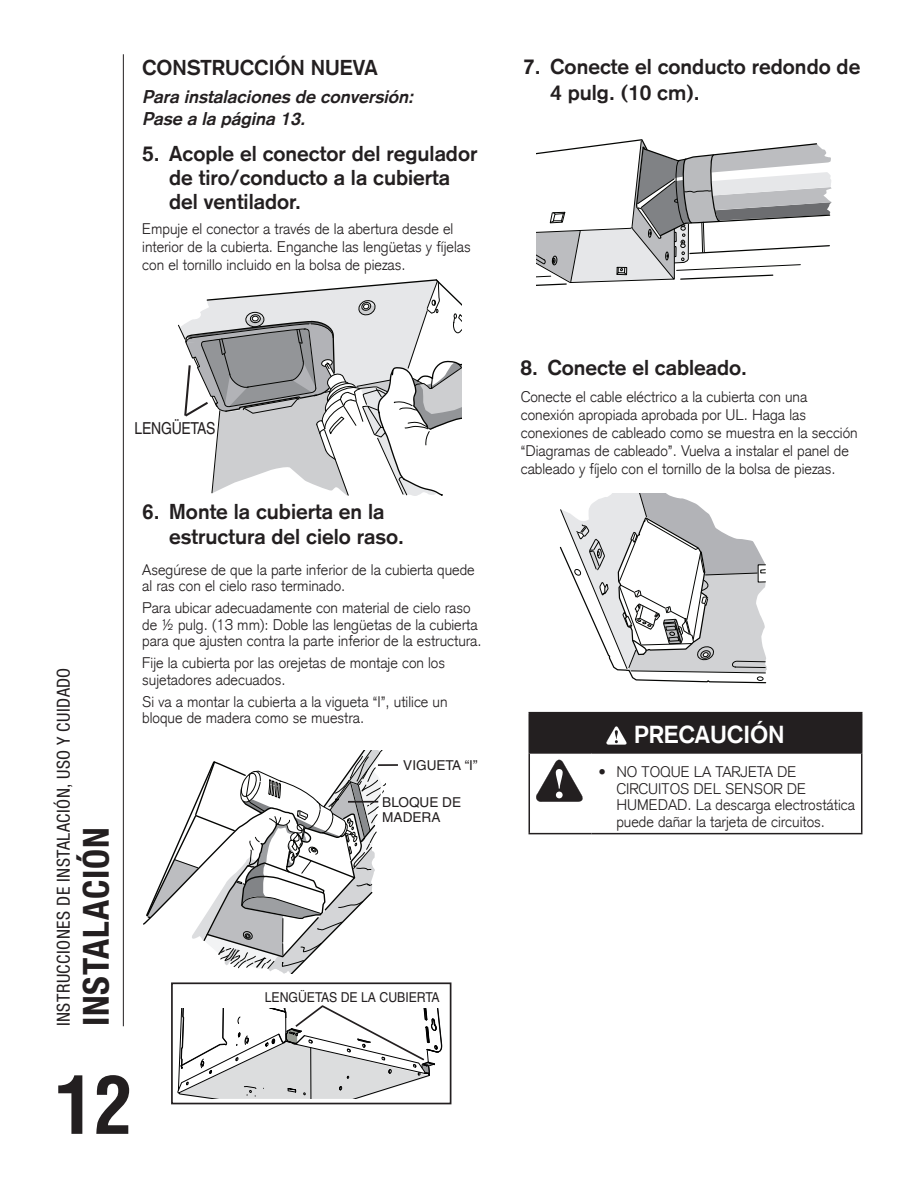
<style>
.page{position:relative;width:918px;height:1188px;background:#fff}
.page>*{position:absolute;margin:0;border:0;box-sizing:border-box;transform-origin:0 0}
.t1{font:700 condensed 78px "Helvetica LT Std";color:#231f20}
.t2{font:700 condensed 36px "Helvetica Neue LT Std";letter-spacing:.025em;color:#231f20}
.Warning_Heading{font:700 24px "Akzidenz Grotesk CE";color:#fff}
.Numbered_Head{font:700 21px/25.2px "Akzidenz Grotesk CE";color:#231f20}
.Numbered_Head_Italic{font:italic 700 18px/21.6px "Akzidenz Grotesk";color:#231f20}
.t3{font:condensed 18px "Helvetica Neue LT Std";letter-spacing:.025em;color:#231f20}
.Body_text_flush_left{font:16.5px "Helvetica LT Std";letter-spacing:-.02em;color:#231f20;scale:.85 1}
.Body_text_flush_left-2{font:300 15px/16.5px "Akzidenz Grotesk CE";color:#231f20}
.Body_text_flush_left-3{font:13.65px/15.3px "Helvetica LT Std";color:#231f20}
.Body_text_flush_left-4{font:13.65px "Helvetica LT Std";color:#231f20;scale:.9 1}
</style>
<div class="page">
<hr style="left:123px;top:54px;width:1px;height:972px;background:#231f20">
<svg style="left:178px;top:279px;width:284px;height:217px"></svg>
<svg style="left:143px;top:750px;width:243px;height:223px"></svg>
<hr style="left:378px;top:764px;width:20px;height:2px;background:#231f20">
<div style="left:171px;top:982px;width:280px;height:122px;border:2px solid #231f20"></div>
<svg style="left:177px;top:1005px;width:265px;height:94px"></svg>
<hr style="left:348px;top:801px;width:30px;height:2px;background:#231f20">
<svg style="left:537px;top:139px;width:295px;height:147px"></svg>
<div style="left:529px;top:713px;width:333px;height:40px;background:#231f20"></div>
<hr style="left:529px;top:712px;width:63px;height:1px;background:#231f20">
<hr style="left:592px;top:712px;width:270px;height:1px;background:#231f20">
<hr style="left:529px;top:752px;width:63px;height:2px;background:#231f20">
<hr style="left:529px;top:754px;width:1px;height:79px;background:#231f20">
<hr style="left:592px;top:752px;width:270px;height:2px;background:#231f20">
<hr style="left:861px;top:754px;width:1px;height:79px;background:#231f20">
<hr style="left:529px;top:833px;width:63px;height:1px;background:#231f20">
<hr style="left:592px;top:833px;width:270px;height:1px;background:#231f20">
<svg style="left:606px;top:726px;width:21px;height:19px"></svg>
<svg style="left:536px;top:760px;width:47px;height:42px"></svg>
<svg style="left:559px;top:493px;width:208px;height:191px"></svg>
<p class="Numbered_Head" style="left:142px;top:55px;width:237px">CONSTRUCCIÓN NUEVA</p>
<p class="Numbered_Head_Italic" style="left:142px;top:86px;width:272px">Para instalaciones de conversión:<br>Pase a la página 13.</p>
<p class="Numbered_Head" style="left:169px;top:142px;width:310px;line-height:24px;text-indent:-27px">5. Acople el conector del regulador de tiro/conducto a la cubierta del ventilador.</p>
<p class="Body_text_flush_left-2" style="left:142px;top:219px;width:330px;line-height:18px">Empuje el conector a través de la abertura desde el interior de la cubierta. Enganche las lengüetas y fíjelas con el tornillo incluido en la bolsa de piezas.</p>
<p class="Body_text_flush_left" style="left:135px;top:419px;width:97px">LENGÜETAS</p>
<p class="t3" style="left:53px;top:1026px;width:360px;rotate:-90deg">INSTRUCCIONES DE INSTALACIÓN, USO Y CUIDADO</p>
<h2 class="t2" style="left:74px;top:1026px;width:200px;rotate:-90deg">INSTALACIÓN</h2>
<p class="Numbered_Head" style="left:169px;top:499px;width:236px;text-indent:-27px">6. Monte la cubierta en la estructura del cielo raso.</p>
<p class="Body_text_flush_left-2" style="left:142px;top:561px;width:334px">Asegúrese de que la parte inferior de la cubierta quede al ras con el cielo raso terminado.</p>
<p class="Body_text_flush_left-2" style="left:142px;top:600px;width:341px">Para ubicar adecuadamente con material de cielo raso de ½ pulg. (13 mm): Doble las lengüetas de la cubierta para que ajusten contra la parte inferior de la estructura.</p>
<p class="Body_text_flush_left-2" style="left:142px;top:655px;width:304px">Fije la cubierta por las orejetas de montaje con los sujetadores adecuados.</p>
<p class="Body_text_flush_left-2" style="left:142px;top:693px;width:307px">Si va a montar la cubierta a la vigueta “I”, utilice un bloque de madera como se muestra.</p>
<p class="Body_text_flush_left-3" style="left:403px;top:758px;width:76px">VIGUETA “I”</p>
<p class="Body_text_flush_left-3" style="left:382px;top:794px;width:80px">BLOQUE DE<br>MADERA</p>
<p class="Body_text_flush_left-4" style="left:265px;top:989px;width:196px">LENGÜETAS DE LA CUBIERTA</p>
<h1 class="t1" style="left:55px;top:1057px;width:79px">12</h1>
<p class="Numbered_Head" style="left:550px;top:55px;width:312px;text-indent:-27px">7. Conecte el conducto redondo de<br>4 pulg. (10 cm).</p>
<p class="Numbered_Head" style="left:521px;top:356px;width:228px">8. Conecte el cableado.</p>
<p class="Body_text_flush_left-2" style="left:521px;top:388px;width:339px;line-height:18px">Conecte el cable eléctrico a la cubierta con una conexión apropiada aprobada por UL. Haga las conexiones de cableado como se muestra en la sección “Diagramas de cableado”. Vuelva a instalar el panel de cableado y fíjelo con el tornillo de la bolsa de piezas.</p>
<p class="Warning_Heading" style="left:634px;top:719px;width:152px">PRECAUCIÓN</p>
<p class="Body_text_flush_left-2" style="left:616px;top:764px;width:240px;text-indent:-18px">• NO TOQUE LA TARJETA DE<br>CIRCUITOS DEL SENSOR DE<br>HUMEDAD. La descarga electrostática puede dañar la tarjeta de circuitos.</p>
</div>
